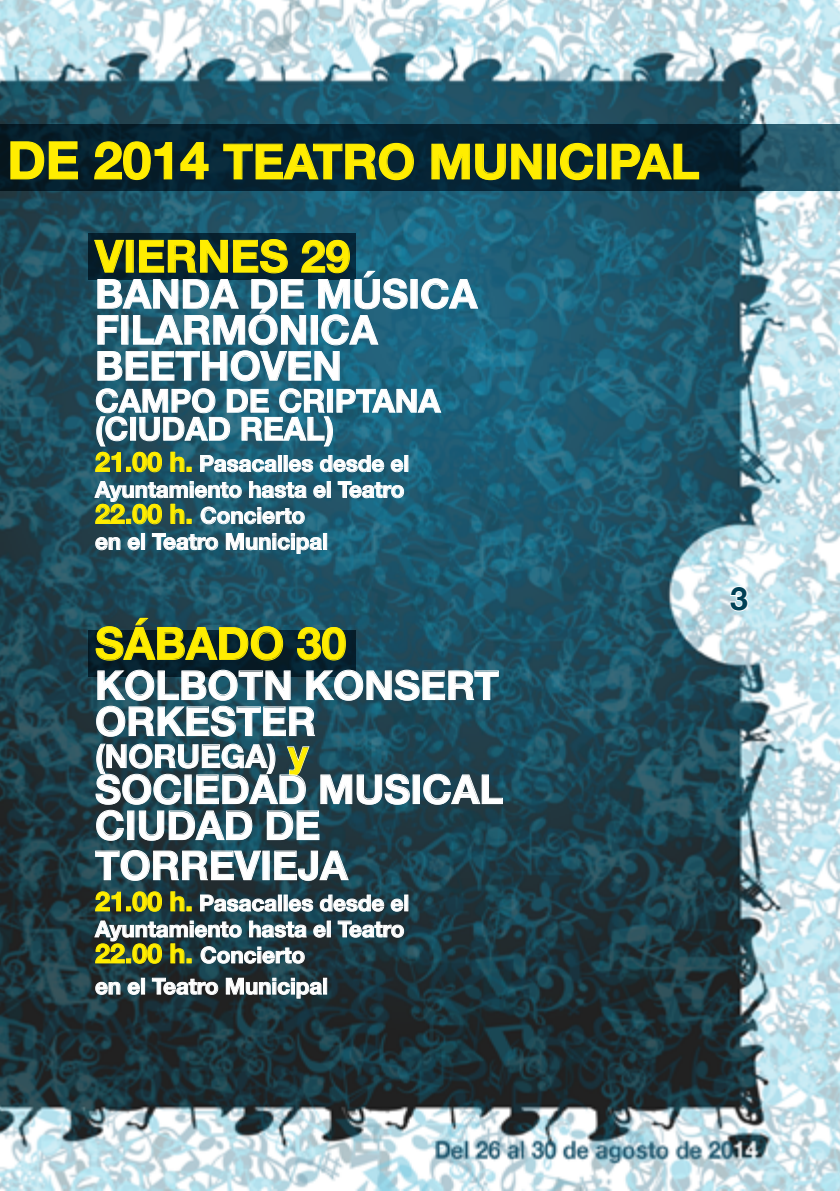
<style>
.page{position:relative;width:840px;height:1191px;background:#fff}
.page>*{position:absolute;margin:0;border:0;box-sizing:border-box;transform-origin:0 0}
.t1{font:700 48.4px "Helvetica Neue";color:#ffed00}
.t2{font:700 44.6px "Helvetica Neue";color:#ffed00}
.t3{font:700 40px/36px "Helvetica Neue";color:#fff}
.t4{font:700 32px/28px "Helvetica Neue";color:#fff}
.t5{font:700 32px "Helvetica Neue";color:#004156}
.t6{font:700 22.2px/26px "Helvetica Neue";color:#fff}
.s1{font-size:51.8px}
.s2{font-size:26.8px;color:#ffed00}
.s3{font-size:40px;color:#ffed00}
</style>
<div class="page">
<img style="left:0;top:0;width:839px;height:1191px">
<div style="left:0;top:119px;width:839px;height:88px;background:#fff;opacity:.75"></div>
<svg style="left:0;top:124px;width:839px;height:66px;background:#0d2e3c"></svg>
<svg style="left:10px;top:141px;width:68px;height:39px;background:#314325"></svg>
<svg style="left:94px;top:141px;width:79px;height:40px;background:#2e3f23"></svg>
<svg style="left:180px;top:141px;width:29px;height:39px"></svg>
<svg style="left:222px;top:142px;width:192px;height:39px;background:#2b422d"></svg>
<svg style="left:430px;top:143px;width:112px;height:38px;background:#30462c"></svg>
<div style="left:547px;top:144px;width:8px;height:35px;border:1px solid #ffed00"></div>
<svg style="left:559px;top:142px;width:34px;height:39px"></svg>
<svg style="left:610px;top:143px;width:89px;height:37px;background:#2b4029"></svg>
<div style="left:84px;top:228px;width:288px;height:68px;background:#fff;opacity:.75"></div>
<div style="left:89px;top:233px;width:266px;height:46px;background:linear-gradient(to right,#061e2a,#06293d)"></div>
<div style="left:84px;top:625px;width:288px;height:68px;background:#fff;opacity:.75"></div>
<div style="left:89px;top:630px;width:266px;height:46px;background:linear-gradient(to right,#061d29,#062230)"></div>
<svg style="left:420px;top:278px;width:58px;height:32px;background:#3e7e95"></svg>
<svg style="left:93px;top:239px;width:315px;height:143px;background:#376772"></svg>
<svg style="left:95px;top:388px;width:346px;height:85px;background:#3f7383"></svg>
<div style="left:404px;top:455px;width:4px;height:17px;border:1px solid #fff"></div>
<div style="left:326px;top:481px;width:5px;height:17px;border:1px solid #fff"></div>
<svg style="left:337px;top:480px;width:67px;height:19px"></svg>
<svg style="left:94px;top:480px;width:232px;height:45px;background:#4c767b"></svg>
<svg style="left:95px;top:536px;width:26px;height:15px"></svg>
<svg style="left:127px;top:536px;width:13px;height:15px"></svg>
<div style="left:141px;top:533px;width:4px;height:17px;border:1px solid #fff"></div>
<svg style="left:151px;top:532px;width:68px;height:19px"></svg>
<svg style="left:225px;top:532px;width:98px;height:22px;background:#558090"></svg>
<div style="left:323px;top:533px;width:4px;height:17px;border:1px solid #fff"></div>
<svg style="left:95px;top:617px;width:188px;height:44px;background:#2c4533"></svg>
<svg style="left:296px;top:626px;width:50px;height:35px;background:#324b30"></svg>
<svg style="left:96px;top:669px;width:403px;height:68px;background:#355e6d"></svg>
<svg style="left:422px;top:773px;width:81px;height:32px;background:#3e5a65"></svg>
<svg style="left:95px;top:743px;width:315px;height:98px;background:#365763"></svg>
<svg style="left:95px;top:849px;width:166px;height:32px;background:#425e68"></svg>
<svg style="left:274px;top:850px;width:75px;height:31px;background:#435c65"></svg>
<svg style="left:95px;top:890px;width:67px;height:22px"></svg>
<svg style="left:170px;top:891px;width:21px;height:20px"></svg>
<svg style="left:199px;top:894px;width:79px;height:18px"></svg>
<div style="left:278px;top:894px;width:4px;height:17px;border:1px solid #fff"></div>
<svg style="left:288px;top:898px;width:25px;height:14px"></svg>
<svg style="left:319px;top:894px;width:65px;height:18px"></svg>
<svg style="left:390px;top:898px;width:13px;height:14px"></svg>
<div style="left:404px;top:894px;width:4px;height:17px;border:1px solid #fff"></div>
<div style="left:326px;top:920px;width:5px;height:17px;border:1px solid #fff"></div>
<svg style="left:337px;top:920px;width:67px;height:18px"></svg>
<svg style="left:94px;top:919px;width:232px;height:45px;background:#4a5e59"></svg>
<svg style="left:95px;top:981px;width:26px;height:14px"></svg>
<svg style="left:127px;top:981px;width:13px;height:14px"></svg>
<div style="left:141px;top:977px;width:4px;height:17px;border:1px solid #fff"></div>
<svg style="left:151px;top:977px;width:68px;height:18px"></svg>
<svg style="left:225px;top:977px;width:98px;height:22px;background:#556367"></svg>
<div style="left:323px;top:977px;width:4px;height:17px;border:1px solid #fff"></div>
<svg style="left:728px;top:585px;width:21px;height:28px"></svg>
<h1 class="t1" style="left:7px;top:124px;width:693px"><span class="s1">DE 2014</span> TEATRO MUNICIPAL</h1>
<h2 class="t2" style="left:95px;top:221px;width:256px">VIERNES 29</h2>
<h3 class="t3" style="left:95px;top:277px;width:383px">BANDA DE MÚSICA<br>FILARMÓNICA<br>BEETHOVEN</h3>
<h3 class="t4" style="left:95px;top:388px;width:346px">CAMPO DE CRIPTANA (CIUDAD REAL)</h3>
<p class="t6" style="left:95px;top:451px;width:315px"><span class="s2">21.00 h.</span> Pasacalles desde el<br>Ayuntamiento hasta el Teatro<br><span class="s2">22.00 h.</span> Concierto<br>en el Teatro Municipal</p>
<h2 class="t2" style="left:95px;top:608px;width:252px">SÁBADO 30</h2>
<h3 class="t3" style="left:95px;top:668px;width:405px">KOLBOTN KONSERT<br>ORKESTER</h3>
<h3 class="t4" style="left:95px;top:743px;width:215px">(NORUEGA) <span class="s3">y</span></h3>
<h3 class="t3" style="left:95px;top:772px;width:409px">SOCIEDAD MUSICAL<br>CIUDAD DE</h3>
<h3 class="t3" style="left:95px;top:848px;width:254px">TORREVIEJA</h3>
<p class="t6" style="left:95px;top:890px;width:315px"><span class="s2">21.00 h.</span> Pasacalles desde el<br>Ayuntamiento hasta el Teatro<br><span class="s2">22.00 h.</span> Concierto</p>
<p class="t6" style="left:95px;top:973px;width:234px">en el Teatro Municipal</p>
<h3 class="t5" style="left:729px;top:573px;width:19px">3</h3>
</div>
